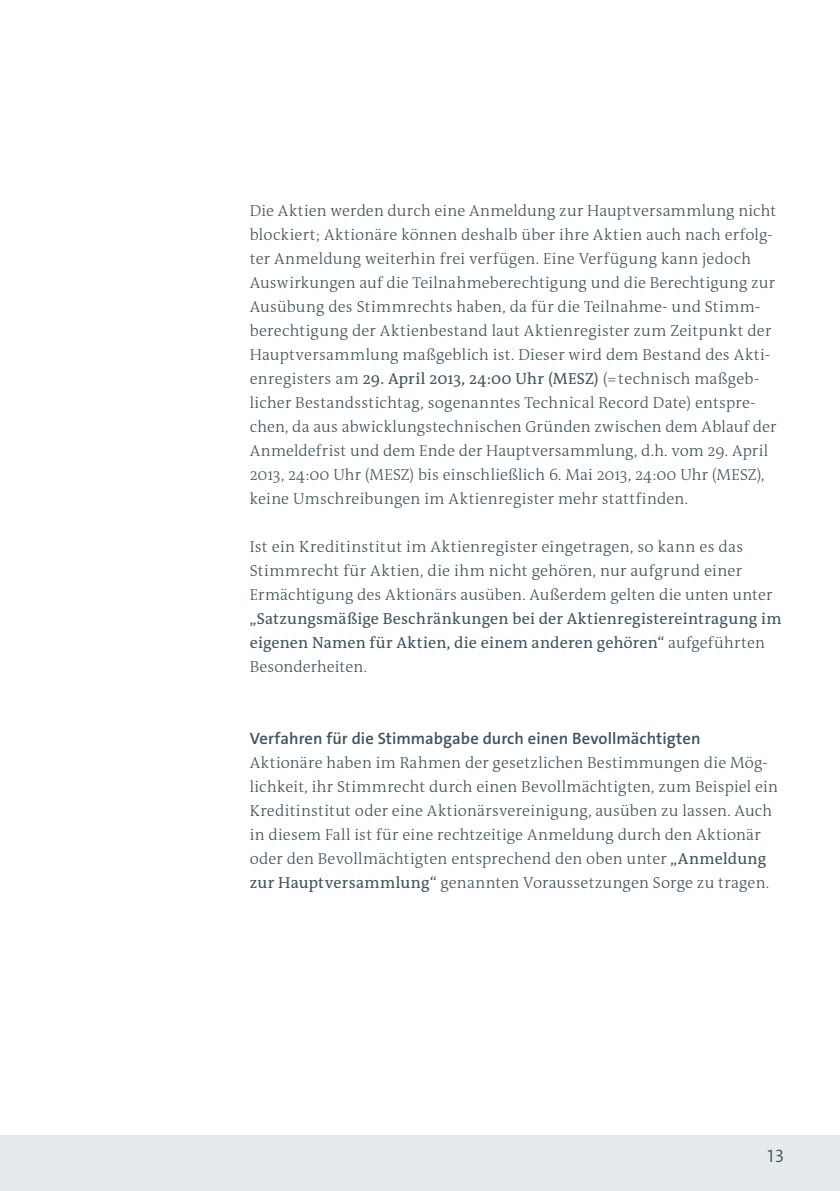
<style>
.page{position:relative;width:840px;height:1191px;background:#fff}
.page>*{position:absolute;margin:0;border:0;box-sizing:border-box;transform-origin:0 0}
.t1{font:18px "The Sans LP4 Se Lig";color:#41525c}
.t2{font:16.4px "The Sans LP6 Se Bld";color:#41525c}
.t3{font:300 16px/24px "The Antiqua B W3";letter-spacing:.01em;color:#41525c}
.t4{font:16px/24px "The Antiqua B W5 Plain";letter-spacing:.01em;color:#41525c}
.s1{font-family:"The Antiqua B W5 Plain";font-weight:400}
.s2{font-family:"The Antiqua B W3";font-weight:300}
</style>
<div class="page">
<div style="left:0;top:1134px;width:839px;height:57px;background:#e6eaed"></div>
<p class="t3" style="left:249px;top:200px;width:528px">Die Aktien werden durch eine Anmeldung zur Hauptversammlung nicht blockiert; Aktionäre können deshalb über ihre Aktien auch nach erfolg&shy;ter Anmeldung weiterhin frei verfügen. Eine Verfügung kann jedoch Auswirkungen auf die Teilnahmeberechtigung und die Berechtigung zur Ausübung des Stimmrechts haben, da für die Teilnahme- und Stimm&shy;berechtigung der Aktienbestand laut Aktienregister zum Zeitpunkt der Hauptversammlung maßgeblich ist. Dieser wird dem Bestand des Akti&shy;enregisters am <span class="s1">29. April 2013, 24:00 Uhr (MESZ)</span> (= technisch maßgeb&shy;licher Bestandsstichtag, sogenanntes Technical Record Date) entspre&shy;chen, da aus abwicklungstechnischen Gründen zwischen dem Ablauf der Anmeldefrist und dem Ende der Hauptversammlung, d.h. vom 29. April 2013, 24:00 Uhr (MESZ) bis einschließlich 6. Mai 2013, 24:00 Uhr (MESZ), keine Umschreibungen im Aktienregister mehr stattfinden.</p>
<p class="t3" style="left:249px;top:536px;width:524px">Ist ein Kreditinstitut im Aktienregister eingetragen, so kann es das<br>Stimmrecht für Aktien, die ihm nicht gehören, nur aufgrund einer<br>Ermächtigung des Aktionärs ausüben. Außerdem gelten die unten unter</p>
<p class="t4" style="left:249px;top:608px;width:533px">„Satzungsmäßige Beschränkungen bei der Aktienregistereintragung im eigenen Namen für Aktien, die einem anderen gehören“ <span class="s2">aufgeführten</span></p>
<p class="t3" style="left:249px;top:656px;width:119px">Besonderheiten.</p>
<p class="t2" style="left:249px;top:732px;width:452px">Verfahren für die Stimmabgabe durch einen Bevollmächtigten</p>
<p class="t3" style="left:249px;top:752px;width:529px">Aktionäre haben im Rahmen der gesetzlichen Bestimmungen die Mög&shy;lichkeit, ihr Stimmrecht durch einen Bevollmächtigten, zum Beispiel ein Kreditinstitut oder eine Aktionärsvereinigung, ausüben zu lassen. Auch in diesem Fall ist für eine rechtzeitige Anmeldung durch den Aktionär oder den Bevollmächtigten entsprechend den oben unter <span class="s1">„Anmeldung zur Hauptversammlung“</span> genannten Voraussetzungen Sorge zu tragen.</p>
<p class="t1" style="left:767px;top:1148px;width:18px">13</p>
</div>
